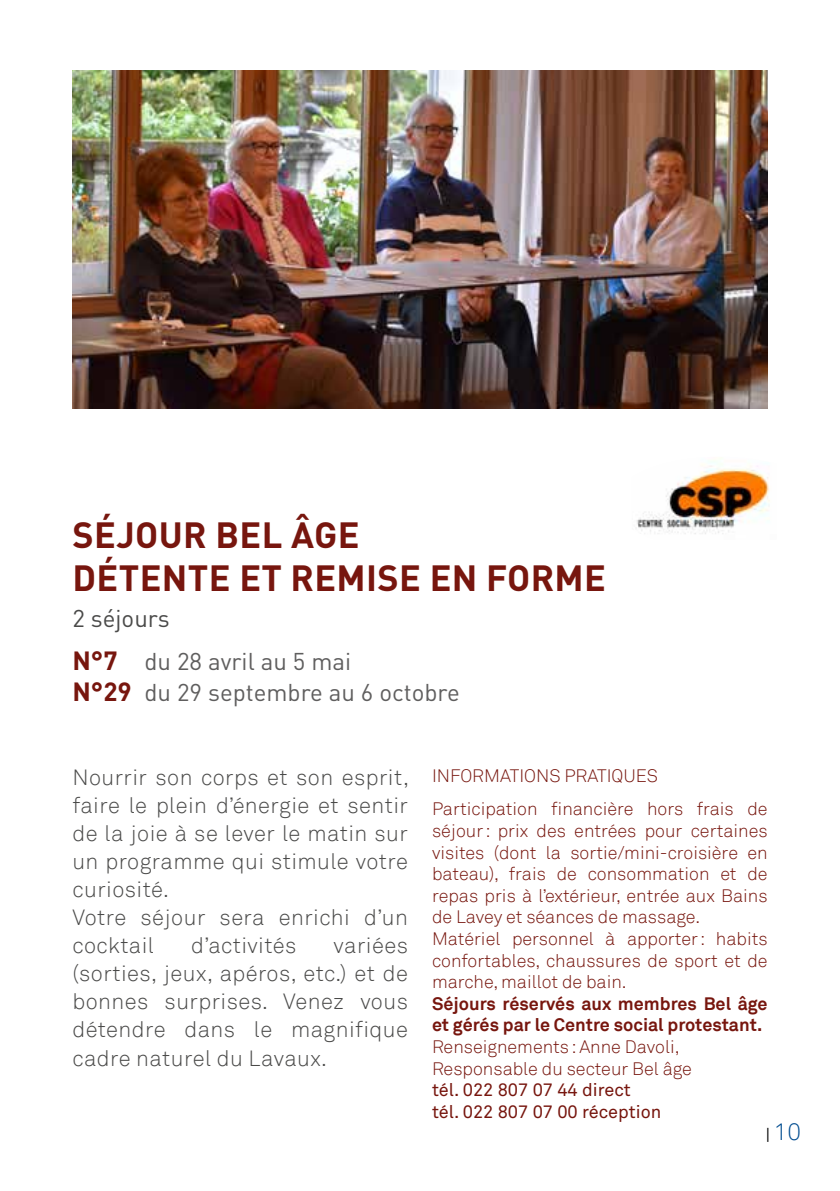
<style>
.page{position:relative;width:840px;height:1191px;background:#fff}
.page>*{position:absolute;margin:0;border:0;box-sizing:border-box;transform-origin:0 0}
.t1{font:700 36px/43.2px "DINOT";letter-spacing:.01em;color:#77160e}
.t2{font:24px/42.6px "DINOT";color:#5f5e5e}
.t3{font:300 24px "Akkurat";color:#004c90}
.t4{font:300 22px/28px "Akkurat";letter-spacing:.02em;color:#4a4a49}
.t5{font:300 18px/21.6px "Akkurat";color:#77160e}
.t6{font:700 18px/21.6px "Akkurat";color:#77160e}
.t7{font:18px/21.6px "Akkurat Pro";color:#77160e}
.s1{color:#4a4a49}
.s2{font-weight:700;font-size:26px;color:#77160e}
.s3{font-family:"Akkurat Pro";font-weight:400;font-size:16px;color:#000}
</style>
<div class="page">
<img style="left:636px;top:462px;width:134px;height:72px">
<img style="left:72px;top:71px;width:695px;height:337px">
<h1 class="t1" style="left:72px;top:510px;width:534px">SÉJOUR BEL ÂGE<br>DÉTENTE ET REMISE EN FORME</h1>
<h2 class="t2" style="left:72px;top:595px;width:280px"><span class="s1">2 séjours<br></span><span class="s2">N°7</span> du 28 avril au 5 mai</h2>
<h2 class="t2" style="left:72px;top:669px;width:388px"><span class="s2">N°29</span> du 29 septembre au 6 octobre</h2>
<p class="t4" style="left:72px;top:764px;width:338px">Nourrir son corps et son esprit, faire le plein d’énergie et sentir de la joie à se lever le matin sur un programme qui stimule votre curiosité.<br>Votre séjour sera enrichi d’un cocktail</p>
<p class="t4" style="left:191px;top:932px;width:107px">d’activités</p>
<p class="t4" style="left:72px;top:932px;width:337px;text-align:justify;text-indent:261px">variées (sorties, jeux, apéros, etc.) et de bonnes surprises. Venez vous détendre dans le magnifique cadre naturel du Lavaux.</p>
<p class="t5" style="left:432px;top:760px;width:337px;line-height:33px">INFORMATIONS PRATIQUES<br>Participation financière hors frais de</p>
<p class="t5" style="left:432px;top:820px;width:337px">séjour: prix des entrées pour certaines visites (dont la sortie/mini-croisière en bateau), frais de consommation et de repas pris à l’extérieur, entrée aux Bains de Lavey et séances de massage.<br>Matériel personnel à apporter: habits confortables, chaussures de sport et de marche, maillot de bain.</p>
<p class="t6" style="left:432px;top:992px;width:337px">Séjours réservés aux membres Bel âge et gérés par le Centre social protestant.</p>
<p class="t5" style="left:432px;top:1036px;width:261px">Renseignements: Anne Davoli,<br>Responsable du secteur Bel âge</p>
<p class="t7" style="left:432px;top:1079px;width:231px">tél. 022 807 07 44 direct tél. 022 807 07 00 réception</p>
<h2 class="t3" style="left:765px;top:1117px;width:37px"><span class="s3">|</span> 10</h2>
</div>
